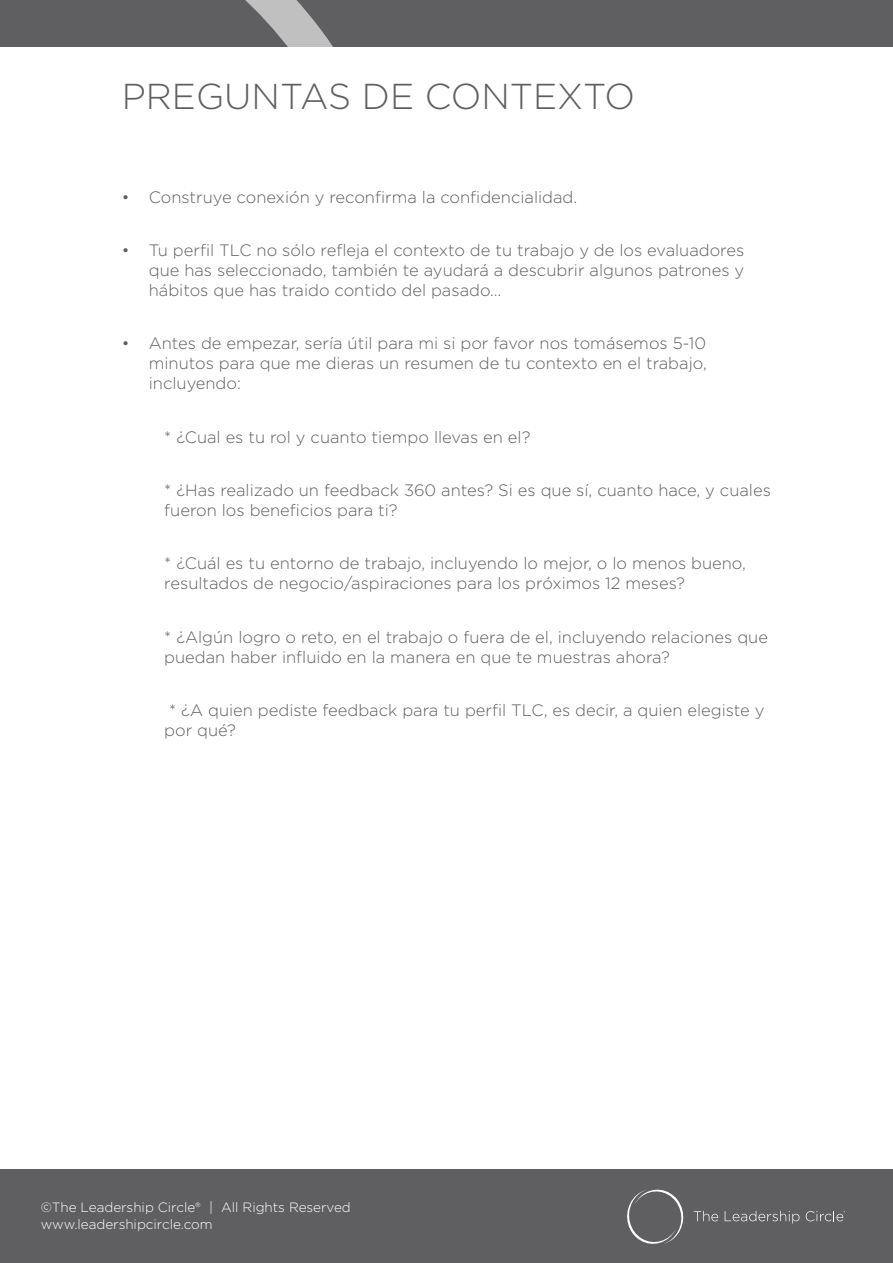
<style>
.page{position:relative;width:893px;height:1263px;background:#fff}
.page>*{position:absolute;margin:0;border:0;box-sizing:border-box;transform-origin:0 0}
.HEADER_1{font:300 36px "Gotham";color:#5f5f62}
.t1{font:300 16.5px/19.8px "Gotham";color:#5f5f62}
.t2{font:300 13.5px/16.2px "Gotham";color:#fff}
</style>
<div class="page">
<div style="left:0;top:0;width:893px;height:46px;background:#5f5f62"></div>
<svg style="left:245px;top:0;width:87px;height:46px"></svg>
<div style="left:0;top:1169px;width:893px;height:94px;background:#5f5f62"></div>
<svg style="left:694px;top:1211px;width:24px;height:10px"></svg>
<svg style="left:725px;top:1211px;width:74px;height:12px"></svg>
<svg style="left:627px;top:1189px;width:57px;height:55px"></svg>
<svg style="left:806px;top:1211px;width:39px;height:10px"></svg>
<p class="HEADER_1" style="left:122px;top:74px;width:515px">PREGUNTAS DE CONTEXTO</p>
<p class="t1" style="left:122px;top:186px;width:457px">• Construye conexión y reconfirma la confidencialidad.</p>
<p class="t1" style="left:149px;top:240px;width:597px;text-align:justify;text-indent:-27px">• Tu perfil TLC no sólo refleja el contexto de tu trabajo y de los evaluadores que has seleccionado, también te ayudará a descubrir algunos patrones y hábitos que has traido contido del pasado…</p>
<p class="t1" style="left:149px;top:333px;width:559px;text-align:justify;text-indent:-27px">• Antes de empezar, sería útil para mi si por favor nos tomásemos 5-10 minutos para que me dieras un resumen de tu contexto en el trabajo, incluyendo:</p>
<p class="t1" style="left:164px;top:426px;width:368px">* ¿Cual es tu rol y cuanto tiempo llevas en el?</p>
<p class="t1" style="left:164px;top:480px;width:608px">* ¿Has realizado un feedback 360 antes? Si es que sí, cuanto hace, y cuales fueron los beneficios para ti?</p>
<p class="t1" style="left:164px;top:553px;width:583px">* ¿Cuál es tu entorno de trabajo, incluyendo lo mejor, o lo menos bueno, resultados de negocio/aspiraciones para los próximos 12 meses?</p>
<p class="t1" style="left:164px;top:627px;width:605px">* ¿Algún logro o reto, en el trabajo o fuera de el, incluyendo relaciones que puedan haber influido en la manera en que te muestras ahora?</p>
<p class="t1" style="left:164px;top:700px;width:602px;text-indent:5px">* ¿A quien pediste feedback para tu perfil TLC, es decir, a quien elegiste y por qué?</p>
<p class="t2" style="left:41px;top:1199px;width:312px">©The Leadership Circle® | All Rights Reserved www.leadershipcircle.com</p>
</div>
